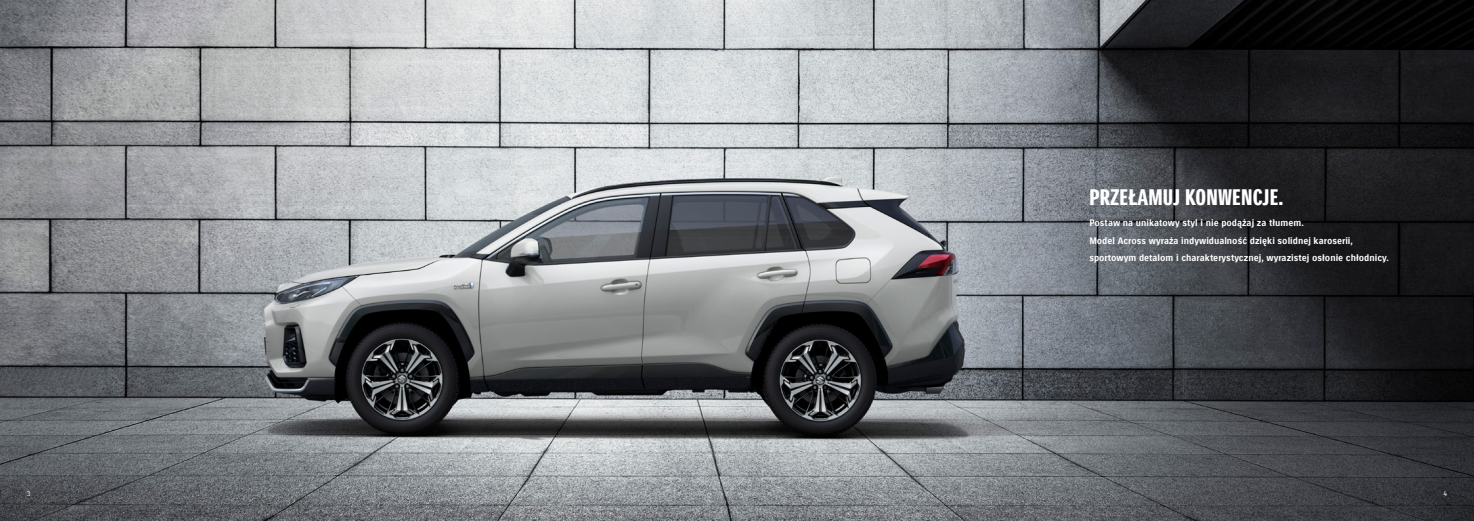
<style>
.page{position:relative;width:1474px;height:521px;background:#fff}
.page>*{position:absolute;margin:0;border:0;box-sizing:border-box;transform-origin:0 0}
.t1{font:21.88px "Suzuki PRO Headline";letter-spacing:.01em;color:#fff}
.t2{font:9.19px/17.5px "Suzuki PRO Bold";color:#fff}
.t3{font:7px "Suzuki PRO Regular";color:#fff}
</style>
<div class="page">
<img style="left:0;top:0;width:1473px;height:521px">
<h1 class="t1" style="left:1089px;top:184px;width:195px">PRZEŁAMUJ KONWENCJE.</h1>
<p class="t2" style="left:1089px;top:214px;width:301px">Postaw na unikatowy styl i nie podążaj za tłumem.<br>Model Across wyraża indywidualność dzięki solidnej karoserii, sportowym detalom i charakterystycznej, wyrazistej osłonie chłodnicy.</p>
<p class="t3" style="left:27px;top:489px;width:5px">3</p>
<p class="t3" style="left:1443px;top:489px;width:5px">4</p>
</div>
